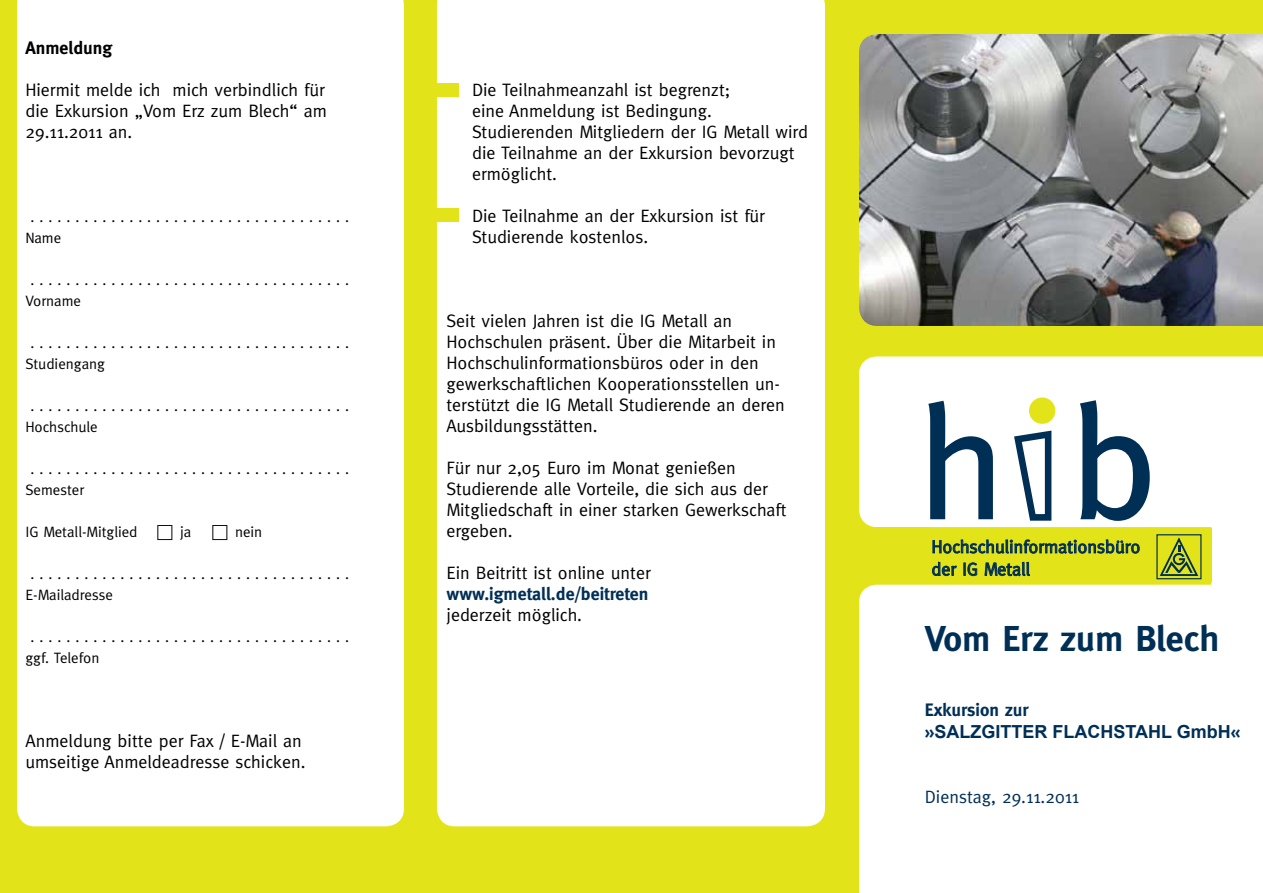
<style>
.page{position:relative;width:1263px;height:893px;background:#e2e419}
.page>*{position:absolute;margin:0;border:0;box-sizing:border-box;transform-origin:0 0}
.t1{font:700 36px "Meta";color:#002f56}
.t2{font:18px/21px "Meta";color:#000}
.t3{font:18px/22.5px "Meta";color:#002f56}
.t4{font:700 18px "Meta";color:#002f56}
.t5{font:700 18px "Arial";color:#002f56}
.t6{font:700 18px "Meta";color:#000}
.t7{font:15px/21px "Meta";color:#000}
.s1{font-family:"Meta"}
</style>
<div class="page">
<div style="left:859px;top:356px;width:404px;height:171px;background:#fff"></div>
<div style="left:1211px;top:482px;width:52px;height:103px;background:#fff"></div>
<div style="left:859px;top:585px;width:404px;height:308px;background:#fff"></div>
<div style="left:437px;top:0;width:388px;height:826px;background:#fff"></div>
<div style="left:17px;top:0;width:387px;height:826px;background:#fff"></div>
<svg style="left:928px;top:401px;width:65px;height:118px"></svg>
<svg style="left:1080px;top:400px;width:70px;height:121px"></svg>
<svg style="left:1010px;top:427px;width:45px;height:97px"></svg>
<div style="left:1031px;top:400px;width:22px;height:21px;background:#e2e419;border-radius:50%"></div>
<div style="left:1029px;top:397px;width:26px;height:27px;border:5px solid #e2e419;border-radius:50%"></div>
<div style="left:1156px;top:534px;width:45px;height:45px;border:1px solid #002f56"></div>
<svg style="left:1159px;top:535px;width:41px;height:42px"></svg>
<svg style="left:932px;top:539px;width:208px;height:15px"></svg>
<svg style="left:932px;top:562px;width:25px;height:14px"></svg>
<svg style="left:964px;top:563px;width:13px;height:13px"></svg>
<svg style="left:985px;top:561px;width:45px;height:15px"></svg>
<div style="left:415px;top:209px;width:44px;height:13px;background:#e2e419"></div>
<div style="left:415px;top:83px;width:44px;height:14px;background:#e2e419"></div>
<img style="left:859px;top:34px;width:404px;height:292px">
<svg style="left:158px;top:525px;width:15px;height:15px"></svg>
<svg style="left:213px;top:525px;width:15px;height:15px"></svg>
<p class="t6" style="left:26px;top:37px;width:88px">Anmeldung</p>
<p class="t2" style="left:26px;top:79px;width:303px;text-align:justify">Hiermit melde ich mich verbindlich für die Exkursion „Vom Erz zum Blech“ am 29.11.2011 an.</p>
<p class="t7" style="left:26px;top:206px;width:325px;text-indent:5px">. . . . . . . . . . . . . . . . . . . . . . . . . . . . . . . . . . . .<br>Name</p>
<p class="t7" style="left:26px;top:269px;width:325px;text-indent:5px">. . . . . . . . . . . . . . . . . . . . . . . . . . . . . . . . . . . .<br>Vorname</p>
<p class="t7" style="left:26px;top:332px;width:325px;text-indent:5px">. . . . . . . . . . . . . . . . . . . . . . . . . . . . . . . . . . . .<br>Studiengang</p>
<p class="t7" style="left:26px;top:395px;width:325px;text-indent:5px">. . . . . . . . . . . . . . . . . . . . . . . . . . . . . . . . . . . .<br>Hochschule</p>
<p class="t7" style="left:26px;top:458px;width:325px;text-indent:5px">. . . . . . . . . . . . . . . . . . . . . . . . . . . . . . . . . . . .<br>Semester</p>
<p class="t7" style="left:26px;top:521px;width:114px">IG Metall-Mitglied</p>
<p class="t7" style="left:180px;top:521px;width:13px">ja</p>
<p class="t7" style="left:235px;top:521px;width:29px">nein</p>
<p class="t7" style="left:26px;top:563px;width:325px;text-indent:5px">. . . . . . . . . . . . . . . . . . . . . . . . . . . . . . . . . . . .<br>E-Mailadresse</p>
<p class="t7" style="left:26px;top:626px;width:325px;text-indent:5px">. . . . . . . . . . . . . . . . . . . . . . . . . . . . . . . . . . . . ggf. Telefon</p>
<p class="t2" style="left:26px;top:730px;width:282px">Anmeldung bitte per Fax / E-Mail an umseitige Anmeldeadresse schicken.</p>
<p class="t2" style="left:472px;top:79px;width:338px">Die Teilnahmeanzahl ist begrenzt;<br>eine Anmeldung ist Bedingung.<br>Studierenden Mitgliedern der IG Metall wird die Teilnahme an der Exkursion bevorzugt ermöglicht.</p>
<p class="t2" style="left:472px;top:205px;width:294px">Die Teilnahme an der Exkursion ist für<br>Studierende kostenlos.</p>
<p class="t2" style="left:446px;top:310px;width:340px">Seit vielen Jahren ist die IG Metall an Hochschulen präsent. Über die Mitarbeit in Hochschulinformationsbüros oder in den gewerkschaftlichen Kooperationsstellen un&shy;terstützt die IG Metall Studierende an deren Ausbildungsstätten.</p>
<p class="t2" style="left:446px;top:457px;width:342px">Für nur 2,05 Euro im Monat genießen Studierende alle Vorteile, die sich aus der Mitgliedschaft in einer starken Gewerkschaft ergeben.</p>
<p class="t2" style="left:446px;top:562px;width:206px">Ein Beitritt ist online unter</p>
<p class="t4" style="left:446px;top:583px;width:203px">www.igmetall.de/beitreten</p>
<p class="t2" style="left:446px;top:604px;width:137px">jederzeit möglich.</p>
<p class="t3" style="left:931px;top:535px;width:210px">Hochschulinformationsbüro der IG Metall</p>
<h1 class="t1" style="left:925px;top:618px;width:296px">Vom Erz zum Blech</h1>
<p class="t4" style="left:925px;top:700px;width:105px">Exkursion zur</p>
<p class="t5" style="left:925px;top:720px;width:317px"><span class="s1">»</span>SALZGITTER FLACHSTAHL GMBH<span class="s1">«</span></p>
<p class="t3" style="left:925px;top:785px;width:156px">Dienstag, 29.11.2011</p>
</div>
